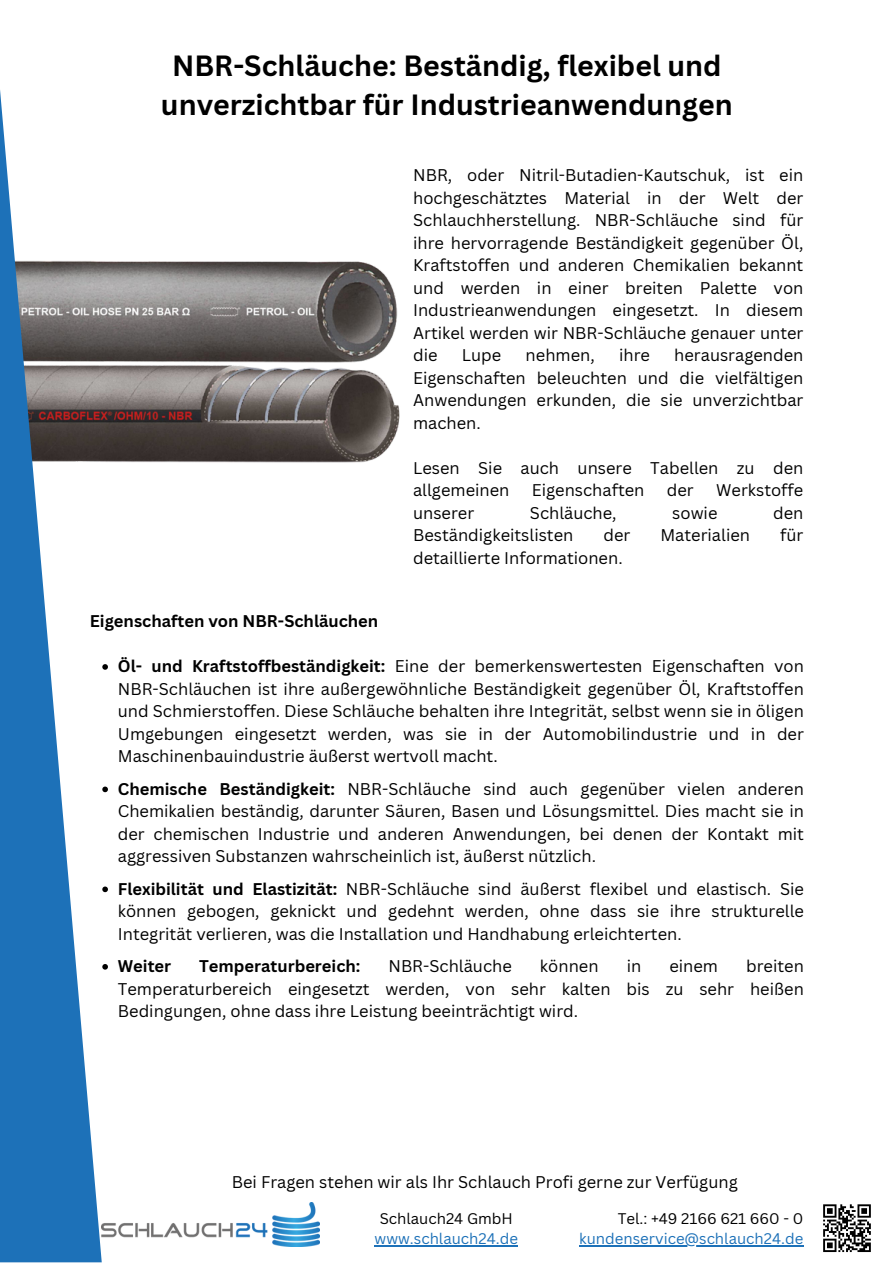
<style>
.page{position:relative;width:893px;height:1264px;background:#fff}
.page>*{position:absolute;margin:0;border:0;box-sizing:border-box;transform-origin:0 0}
.t1{font:700 28.5px/39.3px "Canva Sans";color:#000;text-align:center}
.t2{font:16.5px/22.5px "Canva Sans";color:#000;text-align:justify}
.t3{font:700 16.5px "Canva Sans";color:#000}
.t4{font:15px "Canva Sans";color:#1d71b8}
.t5{font:15px "Canva Sans";color:#000}
.s1{font-weight:700}
</style>
<div class="page">
<img style="left:102px;top:1202px;width:218px;height:44px">
<img style="left:102px;top:261px;width:298px;height:202px">
<hr style="left:579px;top:1244px;width:224px;height:2px;background:#1d71b8">
<hr style="left:374px;top:1244px;width:144px;height:2px;background:#1d71b8">
<svg style="left:102px;top:664px;width:6px;height:5px"></svg>
<svg style="left:102px;top:786px;width:6px;height:6px"></svg>
<svg style="left:102px;top:886px;width:6px;height:6px"></svg>
<svg style="left:102px;top:964px;width:6px;height:5px"></svg>
<svg style="left:0;top:90px;width:102px;height:1172px"></svg>
<svg style="left:823px;top:1204px;width:47px;height:47px"></svg>
<p class="t1" style="left:161px;top:45px;width:573px">NBR-Schläuche: Beständig, flexibel und unverzichtbar für Industrieanwendungen</p>
<p class="t2" style="left:413px;top:164px;width:392px">NBR, oder Nitril-Butadien-Kautschuk, ist ein hochgeschätztes Material in der Welt der Schlauchherstellung. NBR-Schläuche sind für ihre hervorragende Beständigkeit gegenüber Öl, Kraftstoffen und anderen Chemikalien bekannt und werden in einer breiten Palette von Industrieanwendungen eingesetzt. In diesem Artikel werden wir NBR-Schläuche genauer unter die</p>
<p class="t2" style="left:413px;top:343px;width:392px;text-indent:261px">herausragenden Eigenschaften beleuchten und die vielfältigen Anwendungen erkunden, die sie unverzichtbar machen.</p>
<p class="t2" style="left:413px;top:456px;width:392px">Lesen Sie auch unsere Tabellen zu den allgemeinen</p>
<p class="t2" style="left:462px;top:343px;width:41px">Lupe</p>
<p class="t2" style="left:525px;top:343px;width:71px">nehmen,</p>
<p class="t2" style="left:619px;top:343px;width:32px">ihre</p>
<p class="t2" style="left:532px;top:478px;width:114px">Eigenschaften</p>
<p class="t2" style="left:666px;top:478px;width:28px">der</p>
<p class="t2" style="left:716px;top:478px;width:89px">Werkstoffe</p>
<p class="t3" style="left:90px;top:609px;width:290px">Eigenschaften von NBR-Schläuchen</p>
<p class="t2" style="left:413px;top:501px;width:63px">unserer</p>
<p class="t2" style="left:530px;top:501px;width:88px">Schläuche,</p>
<p class="t2" style="left:672px;top:501px;width:47px">sowie</p>
<p class="t2" style="left:773px;top:501px;width:32px">den</p>
<p class="t2" style="left:413px;top:523px;width:162px">Beständigkeitslisten</p>
<p class="t2" style="left:603px;top:523px;width:28px">der</p>
<p class="t2" style="left:660px;top:523px;width:91px">Materialien</p>
<p class="t2" style="left:780px;top:523px;width:25px">für</p>
<p class="t2" style="left:413px;top:546px;width:211px">detaillierte Informationen.</p>
<p class="t2" style="left:118px;top:654px;width:687px"><span class="s1">Öl- und Kraftstoffbeständigkeit:</span> Eine der bemerkenswertesten Eigenschaften von NBR-Schläuchen ist ihre außergewöhnliche Beständigkeit gegenüber Öl, Kraftstoffen und Schmierstoffen. Diese Schläuche behalten ihre Integrität, selbst wenn sie in öligen Umgebungen eingesetzt werden, was sie in der Automobilindustrie und in der Maschinenbauindustrie äußerst wertvoll macht.</p>
<p class="t2" style="left:118px;top:777px;width:687px"><span class="s1">Chemische Beständigkeit:</span> NBR-Schläuche sind auch gegenüber vielen anderen Chemikalien beständig, darunter Säuren, Basen und Lösungsmittel. Dies macht sie in der chemischen Industrie und anderen Anwendungen, bei denen der Kontakt mit aggressiven Substanzen wahrscheinlich ist, äußerst nützlich.</p>
<p class="t2" style="left:118px;top:877px;width:687px"><span class="s1">Flexibilität und Elastizität:</span> NBR-Schläuche sind äußerst flexibel und elastisch. Sie können gebogen, geknickt und gedehnt werden, ohne dass sie ihre strukturelle Integrität verlieren, was die Installation und Handhabung erleichterten.</p>
<p class="t3" style="left:118px;top:954px;width:55px">Weiter</p>
<p class="t3" style="left:199px;top:954px;width:163px">Temperaturbereich:</p>
<p class="t2" style="left:388px;top:954px;width:125px">NBR-Schläuche</p>
<p class="t2" style="left:540px;top:954px;width:60px">können</p>
<p class="t2" style="left:626px;top:954px;width:16px">in</p>
<p class="t2" style="left:669px;top:954px;width:50px">einem</p>
<p class="t2" style="left:118px;top:954px;width:687px;text-indent:628px">breiten Temperaturbereich eingesetzt werden, von sehr kalten bis zu sehr heißen Bedingungen, ohne dass ihre Leistung beeinträchtigt wird.</p>
<p class="t2" style="left:232px;top:1170px;width:507px">Bei Fragen stehen wir als Ihr Schlauch Profi gerne zur Verfügung</p>
<p class="t5" style="left:380px;top:1207px;width:135px">Schlauch24 GmbH</p>
<p class="t4" style="left:374px;top:1227px;width:145px">www.schlauch24.de</p>
<p class="t5" style="left:617px;top:1207px;width:187px">Tel.: +49 2166 621 660 - 0</p>
<p class="t4" style="left:579px;top:1227px;width:225px">kundenservice@schlauch24.de</p>
</div>
